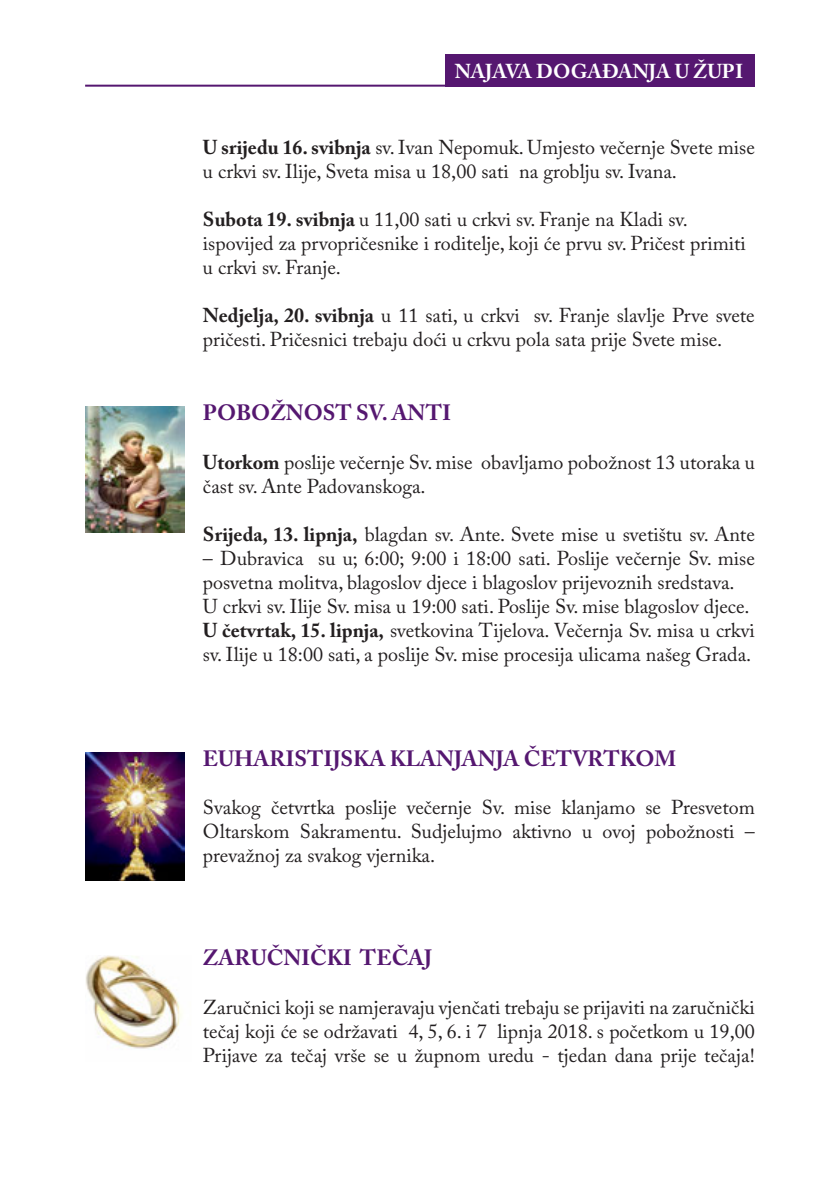
<style>
.page{position:relative;width:840px;height:1191px;background:#fff}
.page>*{position:absolute;margin:0;border:0;box-sizing:border-box;transform-origin:0 0}
.t1{font:700 22px "Adobe Caslon Pro";color:#551770}
.t2{font:20px/24px "Adobe Caslon Pro";color:#231f20}
.t3{font:700 20px "Adobe Caslon Pro";color:#fff}
.s1{font-weight:700}
</style>
<div class="page">
<img style="left:85px;top:406px;width:99px;height:127px">
<img style="left:85px;top:752px;width:99px;height:128px">
<img style="left:85px;top:955px;width:97px;height:95px">
<hr style="left:85px;top:85px;width:669px;height:2px;background:#551770">
<div style="left:445px;top:55px;width:309px;height:32px;background:#551770"></div>
<p class="t3" style="left:454px;top:59px;width:290px">NAJAVA DOGAĐANJA U ŽUPI</p>
<p class="t2" style="left:203px;top:135px;width:553px"><span class="s1">U srijedu 16. svibnja</span> sv. Ivan Nepomuk. Umjesto večernje Svete mise u crkvi sv. Ilije, Sveta misa u 18,00 sati na groblju sv. Ivana.</p>
<p class="t2" style="left:203px;top:207px;width:544px"><span class="s1">Subota 19. svibnja</span> u 11,00 sati u crkvi sv. Franje na Kladi sv. ispovijed za prvopričesnike i roditelje, koji će prvu sv. Pričest primiti u crkvi sv. Franje.</p>
<p class="t2" style="left:203px;top:303px;width:553px"><span class="s1">Nedjelja, 20. svibnja</span> u 11 sati, u crkvi sv. Franje slavlje Prve svete pričesti. Pričesnici trebaju doći u crkvu pola sata prije Svete mise.</p>
<p class="t1" style="left:203px;top:400px;width:250px">POBOŽNOST SV. ANTI</p>
<p class="t2" style="left:203px;top:449px;width:553px"><span class="s1">Utorkom</span> poslije večernje Sv. mise obavljamo pobožnost 13 utoraka u čast sv. Ante Padovanskoga.</p>
<p class="t2" style="left:203px;top:521px;width:553px"><span class="s1">Srijeda, 13. lipnja,</span> blagdan sv. Ante. Svete mise u svetištu sv. Ante</p>
<p class="t2" style="left:203px;top:545px;width:553px">– Dubravica su u; 6:00; 9:00 i 18:00 sati. Poslije večernje Sv. mise posvetna molitva, blagoslov djece i blagoslov prijevoznih sredstava.</p>
<p class="t2" style="left:203px;top:593px;width:548px">U crkvi sv. Ilije Sv. misa u 19:00 sati. Poslije Sv. mise blagoslov djece.</p>
<p class="t2" style="left:203px;top:617px;width:553px"><span class="s1">U četvrtak, 15. lipnja,</span> svetkovina Tijelova. Večernja Sv. misa u crkvi sv. Ilije u 18:00 sati, a poslije Sv. mise procesija ulicama našeg Grada.</p>
<p class="t1" style="left:203px;top:745px;width:474px">EUHARISTIJSKA KLANJANJA ČETVRTKOM</p>
<p class="t2" style="left:203px;top:795px;width:553px;text-align:justify">Svakog četvrtka poslije večernje Sv. mise klanjamo se Presvetom Oltarskom Sakramentu. Sudjelujmo aktivno u ovoj pobožnosti – prevažnoj za svakog vjernika.</p>
<p class="t1" style="left:203px;top:945px;width:230px">ZARUČNIČKI TEČAJ</p>
<p class="t2" style="left:203px;top:994px;width:553px">Zaručnici koji se namjeravaju vjenčati trebaju se prijaviti na zaručnički tečaj koji će se održavati 4, 5, 6. i 7 lipnja 2018. s početkom u 19,00</p>
<p class="t2" style="left:203px;top:1042px;width:553px">Prijave za tečaj vrše se u župnom uredu - tjedan dana prije tečaja!</p>
</div>
